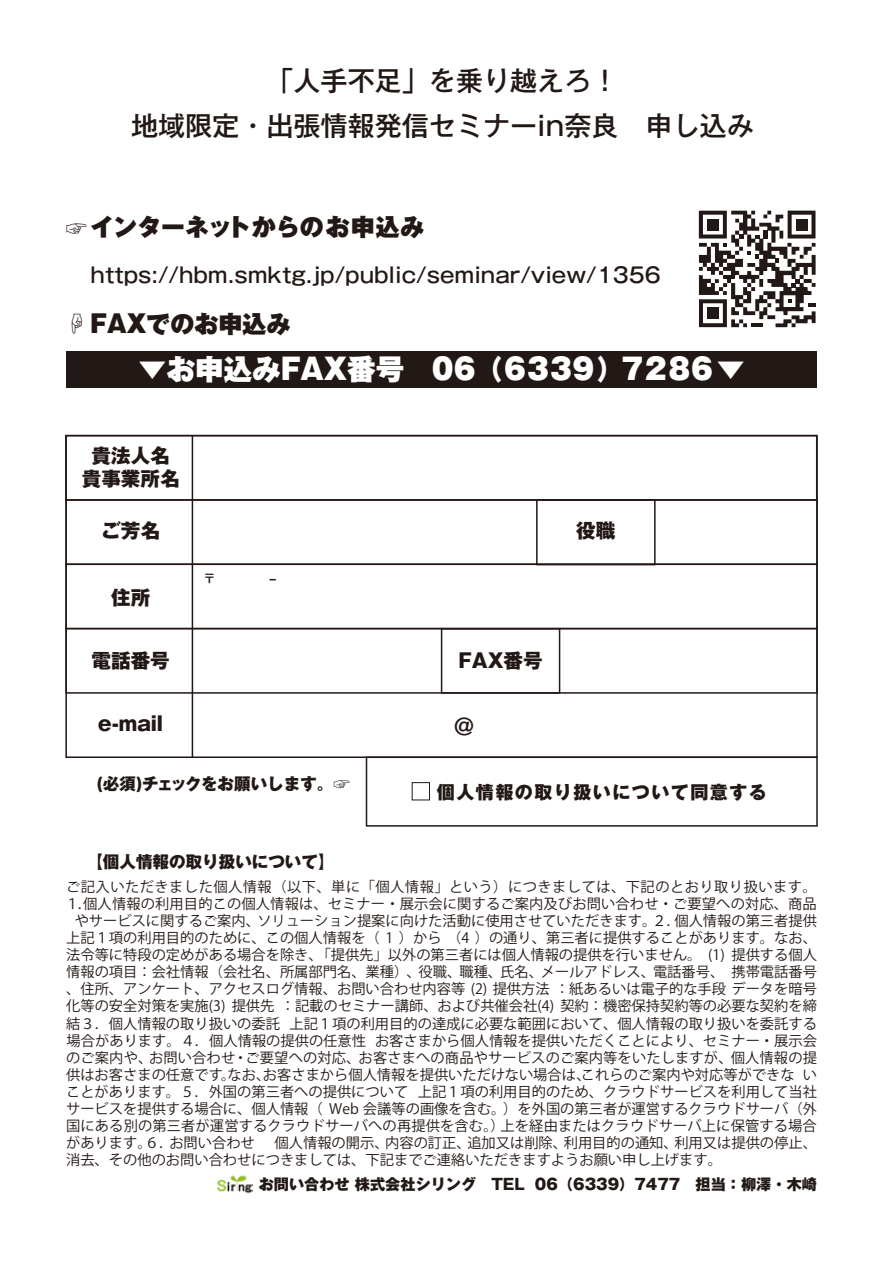
<style>
.page{position:relative;width:893px;height:1263px;background:#fff}
.page>*{position:absolute;margin:0;border:0;box-sizing:border-box;transform-origin:0 0}
.t1{font:900 28.5px "Gothic MB101 Pr 5";color:#fff}
.t2{font:500 27px/45px "Gothic MB101 Pr 5";color:#221815;text-align:center}
.t3{font:900 24px "Gothic MB101 Pr 5";color:#221815}
.t4{font:500 21.75px "Gothic MB101 Pr 5";color:#221815}
.t5{font:500 21px "Gothic MB101 Pr 5";color:#221815}
.t6{font:800 19.5px/23.4px "Gothic MB101 Pr 5";color:#221815;text-align:center}
.t7{font:800 18px "Gothic MB101 Pr 5";letter-spacing:.08em;color:#221815}
.t8{font:800 16.5px "Gothic MB101 Pr 5";color:#221815}
.t9{font:800 15.15px "Gothic MB101 Pr 5";color:#221815}
.t10{font:14.25px/17.1px "Koz Go Pr 6 N";color:#221815}
.t11{font:14.25px "Koz Go Pr 6 N";letter-spacing:.035em;color:#221815}
.t12{font:500 12px "Gothic MB101 Pr 5";color:#221815}
.s1{font-family:"Koz Go Pr 6 N";font-weight:400;font-size:21.15px}
.s2{font-family:"Koz Go Pr 6 N";font-weight:400}
</style>
<div class="page">
<div style="left:66px;top:351px;width:751px;height:36px;background:#221815"></div>
<div style="left:65px;top:435px;width:752px;height:66px;border:2px solid #221815"></div>
<div style="left:65px;top:499px;width:752px;height:66px;border:2px solid #221815"></div>
<div style="left:65px;top:564px;width:752px;height:65px;border:2px solid #221815"></div>
<div style="left:65px;top:628px;width:752px;height:66px;border:2px solid #221815"></div>
<div style="left:536px;top:499px;width:119px;height:66px;border:2px solid #221815"></div>
<div style="left:441px;top:628px;width:119px;height:66px;border:1px solid #221815"></div>
<hr style="left:192px;top:436px;width:1px;height:321px;background:#221815">
<div style="left:366px;top:757px;width:451px;height:70px;border:2px solid #221815"></div>
<div style="left:412px;top:782px;width:18px;height:18px;border:1px solid #221815"></div>
<img style="left:217px;top:1175px;width:35px;height:19px">
<svg style="left:698px;top:211px;width:117px;height:116px"></svg>
<div style="left:707px;top:219px;width:11px;height:11px;background:#221815"></div>
<div style="left:795px;top:219px;width:12px;height:11px;background:#221815"></div>
<div style="left:707px;top:307px;width:11px;height:12px;background:#221815"></div>
<h2 class="t2" style="left:131px;top:56px;width:624px">「人手不足」を乗り越えろ！<br>地域限定・出張情報発信セミナーin奈良　申し込み</h2>
<h3 class="t3" style="left:66px;top:207px;width:360px"><span class="s1">☞</span> インターネットからのお申込み</h3>
<h3 class="t5" style="left:91px;top:257px;width:571px">https://hbm.smktg.jp/public/seminar/view/1356</h3>
<h3 class="t3" style="left:91px;top:304px;width:202px">FAXでのお申込み</h3>
<h1 class="t1" style="left:138px;top:345px;width:608px">▼お申込みFAX番号 ０６（６３３９）７２８６▼</h1>
<h3 class="t6" style="left:82px;top:443px;width:99px">貴法人名貴事業所名</h3>
<h3 class="t6" style="left:101px;top:517px;width:60px">ご芳名</h3>
<h3 class="t6" style="left:111px;top:584px;width:41px">住所</h3>
<h3 class="t6" style="left:92px;top:647px;width:80px">電話番号</h3>
<h3 class="t6" style="left:98px;top:710px;width:66px">e-mail</h3>
<p class="t12" style="left:203px;top:569px;width:14px">〒</p>
<p class="t8" style="left:97px;top:770px;width:255px">(必須)チェックをお願いします。<span class="s2">☞</span></p>
<p class="t8" style="left:86px;top:848px;width:250px">【個人情報の取り扱いについて】</p>
<h3 class="t6" style="left:576px;top:517px;width:41px">役職</h3>
<h3 class="t6" style="left:458px;top:647px;width:86px">FAX番号</h3>
<h3 class="t4" style="left:453px;top:709px;width:23px">＠</h3>
<p class="t7" style="left:437px;top:777px;width:331px">個人情報の取り扱いについて同意する</p>
<p class="t11" style="left:66px;top:879px;width:752px">ご記入いただきました個人情報（以下、単に「個人情報」という）につきましては、下記のとおり取り扱います。</p>
<p class="t10" style="left:65px;top:895px;width:753px">１．個人情報の利用目的この個人情報は、セミナー・展示会に関するご案内及びお問い合わせ・ご要望への対応、商品</p>
<p class="t10" style="left:75px;top:913px;width:743px">やサービスに関するご案内、ソリューション提案に向けた活動に使用させていただきます。２．個人情報の第三者提供</p>
<p class="t10" style="left:66px;top:930px;width:752px">上記１項の利用目的のために、この個人情報を（ 1 ）から （4 ）の通り、第三者に提供することがあります。なお、</p>
<p class="t10" style="left:66px;top:947px;width:752px">法令等に特段の定めがある場合を除き、「提供先」以外の第三者には個人情報の提供を行いません。 (1) 提供する個人</p>
<p class="t10" style="left:66px;top:964px;width:752px">情報の項目：会社情報（会社名、所属部門名、業種）、役職、職種、氏名、メールアドレス、電話番号、 携帯電話番号</p>
<p class="t10" style="left:66px;top:981px;width:752px">、住所、アンケート、アクセスログ情報、お問い合わせ内容等 (2) 提供方法 ：紙あるいは電子的な手段 データを暗号</p>
<p class="t10" style="left:66px;top:998px;width:752px">化等の安全対策を実施(3) 提供先 ：記載のセミナー講師、および共催会社(4) 契約：機密保持契約等の必要な契約を締</p>
<p class="t10" style="left:66px;top:1015px;width:752px">結３．個人情報の取り扱いの委託 上記１項の利用目的の達成に必要な範囲において、個人情報の取り扱いを委託する</p>
<p class="t10" style="left:67px;top:1032px;width:751px">場合があります。４．個人情報の提供の任意性 お客さまから個人情報を提供いただくことにより、セミナー・展示会</p>
<p class="t10" style="left:66px;top:1049px;width:752px">のご案内や、お問い合わせ・ご要望への対応、お客さまへの商品やサービスのご案内等をいたしますが、個人情報の提</p>
<p class="t10" style="left:66px;top:1066px;width:752px">供はお客さまの任意です。なお、お客さまから個人情報を提供いただけない場合は、これらのご案内や対応等ができない</p>
<p class="t10" style="left:66px;top:1084px;width:752px">ことがあります。５．外国の第三者への提供について 上記１項の利用目的のため、クラウドサービスを利用して当社</p>
<p class="t10" style="left:66px;top:1101px;width:752px">サービスを提供する場合に、個人情報（ Web 会議等の画像を含む。）を外国の第三者が運営するクラウドサーバ（外</p>
<p class="t10" style="left:66px;top:1118px;width:752px">国にある別の第三者が運営するクラウドサーバへの再提供を含む。）上を経由またはクラウドサーバ上に保管する場合</p>
<p class="t10" style="left:66px;top:1135px;width:190px">があります。６．お問い合わせ</p>
<p class="t10" style="left:66px;top:1135px;width:752px;text-indent:208px">個人情報の開示、内容の訂正、追加又は削除、利用目的の通知、利用又は提供の停止、消去、その他のお問い合わせにつきましては、下記までご連絡いただきますようお願い申し上げます。</p>
<p class="t9" style="left:259px;top:1171px;width:559px">お問い合わせ 株式会社シリング　TEL 06（6339）7477　担当：柳澤・木崎</p>
</div>
